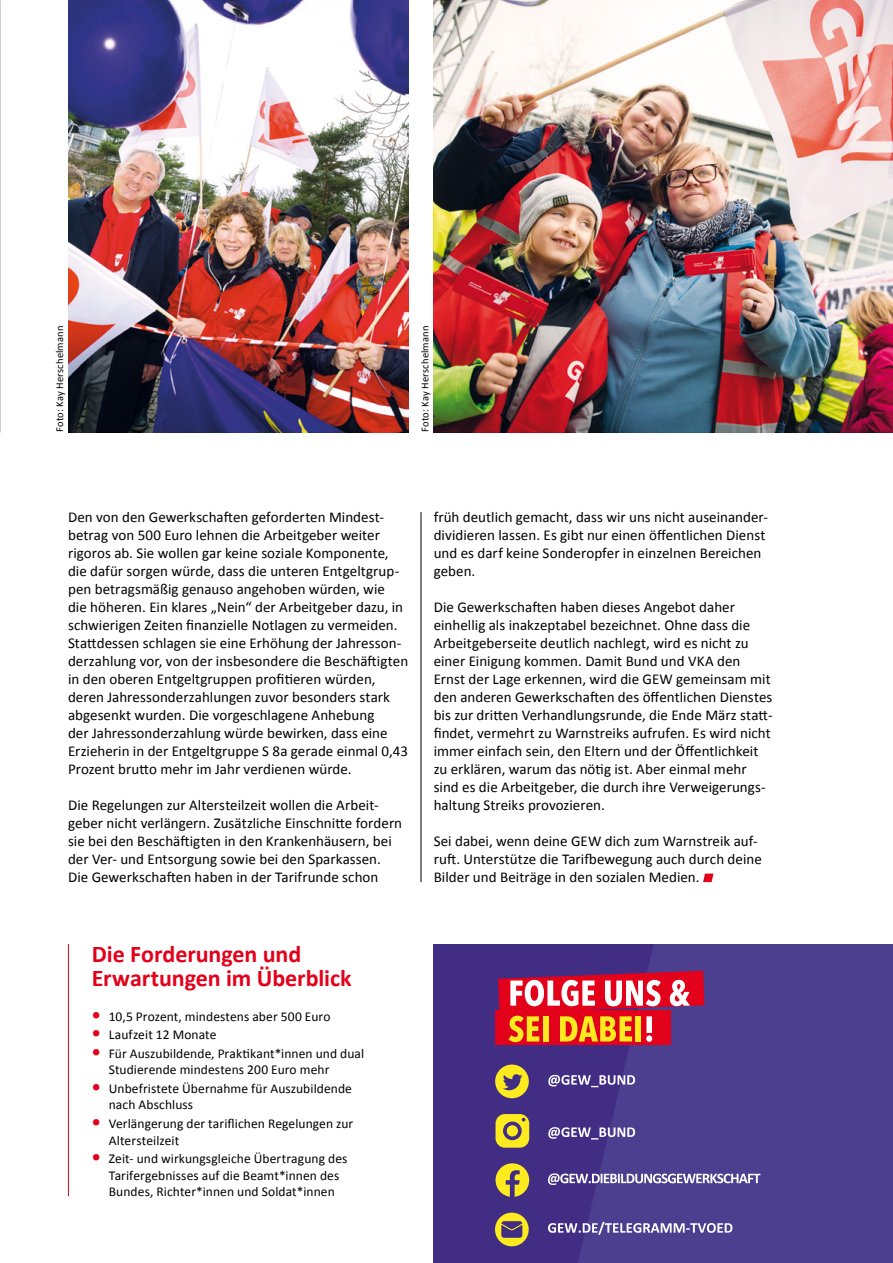
<style>
.page{position:relative;width:893px;height:1263px;background:#fff}
.page>*{position:absolute;margin:0;border:0;box-sizing:border-box;transform-origin:0 0}
._12_Randspalte_Head{font:700 24px/24px "Calibri";letter-spacing:-.005em;color:#e2001a}
._03_Fließtext_2022{font:15px/18px "Calibri";color:#000}
.t1{font:13.5px/16.5px "Calibri";letter-spacing:.005em;color:#000}
.Autor_Einleitung{font:10.5px "Calibri";letter-spacing:.015em;color:#000}
.s1{font-weight:700;font-size:18px;color:#e2001a}
</style>
<div class="page">
<hr style="left:421px;top:512px;width:1px;height:370px;background:#000">
<svg style="left:703px;top:873px;width:10px;height:9px"></svg>
<div style="left:434px;top:944px;width:459px;height:319px;background:#422d85"></div>
<svg style="left:578px;top:944px;width:315px;height:319px;background:#4c3d8e"></svg>
<div style="left:495px;top:1010px;width:175px;height:35px;background:#e2001b"></div>
<svg style="left:495px;top:1114px;width:34px;height:34px"></svg>
<svg style="left:495px;top:1163px;width:34px;height:34px"></svg>
<svg style="left:495px;top:1064px;width:34px;height:34px"></svg>
<svg style="left:548px;top:1075px;width:87px;height:12px"></svg>
<svg style="left:548px;top:1173px;width:212px;height:12px;background:#948bbb"></svg>
<svg style="left:548px;top:1127px;width:87px;height:12px"></svg>
<svg style="left:495px;top:1213px;width:34px;height:33px"></svg>
<svg style="left:548px;top:1222px;width:184px;height:13px;background:#867cb2"></svg>
<svg style="left:498px;top:971px;width:206px;height:71px"></svg>
<img style="left:434px;top:0;width:459px;height:432px">
<img style="left:68px;top:0;width:340px;height:432px">
<hr style="left:68px;top:944px;width:1px;height:252px;background:#e2001a">
<p class="Autor_Einleitung" style="left:53px;top:432px;width:108px;rotate:-90deg">Foto: Kay Herschelmann</p>
<p class="Autor_Einleitung" style="left:418px;top:432px;width:108px;rotate:-90deg">Foto: Kay Herschelmann</p>
<p class="_03_Fließtext_2022" style="left:68px;top:508px;width:342px">Den von den Gewerkschaften geforderten Mindest&shy;betrag von 500 Euro lehnen die Arbeitgeber weiter rigoros ab. Sie wollen gar keine soziale Komponente, die dafür sorgen würde, dass die unteren Entgeltgrup&shy;pen betragsmäßig genauso angehoben würden, wie<br>die höheren. Ein klares „Nein“ der Arbeitgeber dazu, in schwierigen Zeiten finanzielle Notlagen zu vermeiden.<br>Stattdessen schlagen sie eine Erhöhung der Jahresson&shy;derzahlung vor, von der insbesondere die Beschäftigten in den oberen Entgeltgruppen profitieren würden, deren Jahressonderzahlungen zuvor besonders stark abgesenkt wurden. Die vorgeschlagene Anhebung<br>der Jahressonderzahlung würde bewirken, dass eine Erzieherin in der Entgeltgruppe S 8a gerade einmal 0,43<br>Prozent brutto mehr im Jahr verdienen würde.</p>
<p class="_03_Fließtext_2022" style="left:68px;top:796px;width:336px">Die Regelungen zur Altersteilzeit wollen die Arbeit&shy;geber nicht verlängern. Zusätzliche Einschnitte fordern sie bei den Beschäftigten in den Krankenhäusern, bei der Ver- und Entsorgung sowie bei den Sparkassen.<br>Die Gewerkschaften haben in der Tarifrunde schon</p>
<p class="_12_Randspalte_Head" style="left:92px;top:942px;width:261px">Die Forderungen und<br>Erwartungen im Überblick</p>
<p class="t1" style="left:92px;top:1008px;width:240px"><span class="s1">•</span> 10,5 Prozent, mindestens aber 500 Euro</p>
<p class="t1" style="left:92px;top:1026px;width:126px"><span class="s1">•</span> Laufzeit 12 Monate</p>
<p class="t1" style="left:109px;top:1045px;width:257px;text-indent:-17px"><span class="s1">•</span> Für Auszubildende, Praktikant*innen und dual<br>Studierende mindestens 200 Euro mehr</p>
<p class="t1" style="left:109px;top:1080px;width:245px;text-indent:-17px"><span class="s1">•</span> Unbefristete Übernahme für Auszubildende nach Abschluss</p>
<p class="t1" style="left:109px;top:1115px;width:246px;text-indent:-17px"><span class="s1">•</span> Verlängerung der tariflichen Regelungen zur<br>Altersteilzeit</p>
<p class="t1" style="left:109px;top:1150px;width:240px;text-indent:-17px"><span class="s1">•</span> Zeit- und wirkungsgleiche Übertragung des<br>Tarifergebnisses auf die Beamt*innen des<br>Bundes, Richter*innen und Soldat*innen</p>
<p class="_03_Fließtext_2022" style="left:434px;top:508px;width:336px">früh deutlich gemacht, dass wir uns nicht auseinander&shy;dividieren lassen. Es gibt nur einen öffentlichen Dienst und es darf keine Sonderopfer in einzelnen Bereichen geben.</p>
<p class="_03_Fließtext_2022" style="left:434px;top:598px;width:340px">Die Gewerkschaften haben dieses Angebot daher einhellig als inakzeptabel bezeichnet. Ohne dass die Arbeitgeberseite deutlich nachlegt, wird es nicht zu einer Einigung kommen. Damit Bund und VKA den Ernst der Lage erkennen, wird die GEW gemeinsam mit den anderen Gewerkschaften des öffentlichen Dienstes bis zur dritten Verhandlungsrunde, die Ende März statt&shy;findet, vermehrt zu Warnstreiks aufrufen. Es wird nicht immer einfach sein, den Eltern und der Öffentlichkeit zu erklären, warum das nötig ist. Aber einmal mehr sind es die Arbeitgeber, die durch ihre Verweigerungs&shy;haltung Streiks provozieren.</p>
<p class="_03_Fließtext_2022" style="left:434px;top:832px;width:330px">Sei dabei, wenn deine GEW dich zum Warnstreik auf&shy;ruft. Unterstütze die Tarifbewegung auch durch deine<br>Bilder und Beiträge in den sozialen Medien.</p>
</div>
